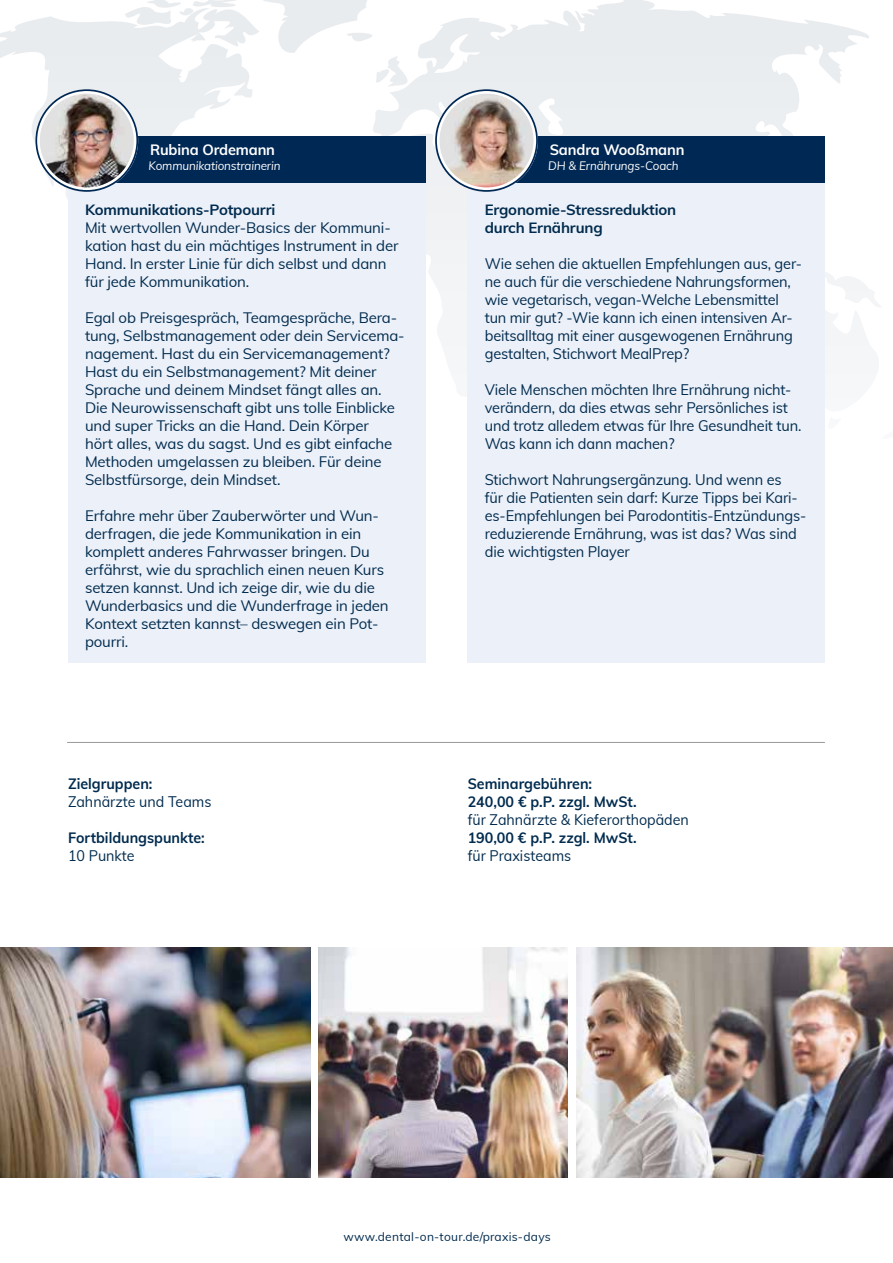
<style>
.page{position:relative;width:893px;height:1263px;background:#fff}
.page>*{position:absolute;margin:0;border:0;box-sizing:border-box;transform-origin:0 0}
.t1{font:15px/18px "Muli";letter-spacing:-.01em;color:#002b4e}
.t2{font:700 15px/18px "Muli";color:#002b4e;scale:.95 1}
.t3{font:15px "Muli";letter-spacing:-.01em;color:#002b4e;scale:.95 1}
.t4{font:700 15px "Muli";letter-spacing:-.01em;color:#fff}
.t5{font:14.85px/18px "Muli";letter-spacing:-.01em;color:#002b4e}
.t6{font:700 14.85px/18px "Muli";letter-spacing:-.01em;color:#002b4e}
.t7{font:italic 12px "Muli";letter-spacing:-.01em;color:#fff}
.t8{font:12px "Muli";letter-spacing:.02em;color:#002b4e}
</style>
<div class="page">
<svg style="left:0;top:0;width:881px;height:472px"></svg>
<hr style="left:67px;top:742px;width:758px;height:1px;background:#000">
<div style="left:68px;top:183px;width:357px;height:480px;background:#ecf0f8"></div>
<div style="left:68px;top:136px;width:357px;height:47px;background:#002854"></div>
<svg style="left:36px;top:90px;width:101px;height:101px"></svg>
<div style="left:35px;top:89px;width:103px;height:103px;border:2px solid #002854;border-radius:50%"></div>
<img style="left:40px;top:94px;width:94px;height:93px;border-radius:47px">
<div style="left:468px;top:183px;width:357px;height:480px;background:#ecf0f8"></div>
<div style="left:468px;top:136px;width:357px;height:47px;background:#002854"></div>
<svg style="left:436px;top:90px;width:101px;height:101px"></svg>
<div style="left:435px;top:89px;width:103px;height:103px;border:2px solid #002854;border-radius:50%"></div>
<img style="left:439px;top:94px;width:94px;height:93px;border-radius:47px">
<img style="left:576px;top:948px;width:317px;height:230px">
<img style="left:0;top:948px;width:311px;height:230px">
<img style="left:319px;top:948px;width:249px;height:230px">
<p class="t4" style="left:150px;top:139px;width:127px">Rubina Ordemann</p>
<p class="t7" style="left:149px;top:157px;width:133px">Kommunikationstrainerin</p>
<p class="t6" style="left:85px;top:200px;width:192px">Kommunikations-Potpourri</p>
<p class="t5" style="left:85px;top:218px;width:315px">Mit wertvollen Wunder-Basics der Kommuni&shy;kation hast du ein mächtiges Instrument in der Hand. In erster Linie für dich selbst und dann für jede Kommunikation.</p>
<p class="t5" style="left:85px;top:308px;width:321px">Egal ob Preisgespräch, Teamgespräche, Bera&shy;tung, Selbstmanagement oder dein Servicema&shy;nagement. Hast du ein Servicemanagement?<br>Hast du ein Selbstmanagement? Mit deiner Sprache und deinem Mindset fängt alles an.<br>Die Neurowissenschaft gibt uns tolle Einblicke und super Tricks an die Hand. Dein Körper<br>hört alles, was du sagst. Und es gibt einfache Methoden umgelassen zu bleiben. Für deine Selbstfürsorge, dein Mindset.</p>
<p class="t5" style="left:85px;top:506px;width:305px">Erfahre mehr über Zauberwörter und Wun&shy;derfragen, die jede Kommunikation in ein komplett anderes Fahrwasser bringen. Du erfährst, wie du sprachlich einen neuen Kurs setzen kannst. Und ich zeige dir, wie du die Wunderbasics und die Wunderfrage in jeden Kontext setzten kannst– deswegen ein Pot&shy;pourri.</p>
<p class="t2" style="left:68px;top:774px;width:90px">Zielgruppen:</p>
<p class="t3" style="left:68px;top:791px;width:152px">Zahnärzte und Teams</p>
<p class="t2" style="left:68px;top:828px;width:146px">Fortbildungspunkte:</p>
<p class="t3" style="left:68px;top:845px;width:72px">10 Punkte</p>
<p class="t4" style="left:550px;top:139px;width:136px">Sandra Wooßmann</p>
<p class="t7" style="left:548px;top:157px;width:132px">DH &amp; Ernährungs-Coach</p>
<p class="t6" style="left:485px;top:200px;width:193px">Ergonomie-Stressreduktion durch Ernährung</p>
<p class="t1" style="left:485px;top:254px;width:319px">Wie sehen die aktuellen Empfehlungen aus, ger&shy;ne auch für die verschiedene Nahrungsformen, wie vegetarisch, vegan-Welche Lebensmittel tun mir gut? -Wie kann ich einen intensiven Ar&shy;beitsalltag mit einer ausgewogenen Ernährung gestalten, Stichwort MealPrep?</p>
<p class="t1" style="left:485px;top:380px;width:318px">Viele Menschen möchten Ihre Ernährung nicht&shy;verändern, da dies etwas sehr Persönliches ist und trotz alledem etwas für Ihre Gesundheit tun.<br>Was kann ich dann machen?</p>
<p class="t1" style="left:485px;top:470px;width:323px">Stichwort Nahrungsergänzung. Und wenn es<br>für die Patienten sein darf: Kurze Tipps bei Kari&shy;es-Empfehlungen bei Parodontitis-Entzündungs&shy;reduzierende Ernährung, was ist das? Was sind die wichtigsten Player</p>
<p class="t2" style="left:468px;top:774px;width:179px">Seminargebühren:<br>240,00 € p.P. zzgl. MwSt.</p>
<p class="t3" style="left:468px;top:809px;width:234px">für Zahnärzte &amp; Kieferorthopäden</p>
<p class="t2" style="left:468px;top:828px;width:179px">190,00 € p.P. zzgl. MwSt.</p>
<p class="t3" style="left:468px;top:845px;width:110px">für Praxisteams</p>
<p class="t8" style="left:343px;top:1228px;width:209px">www.dental-on-tour.de/praxis-days</p>
</div>
